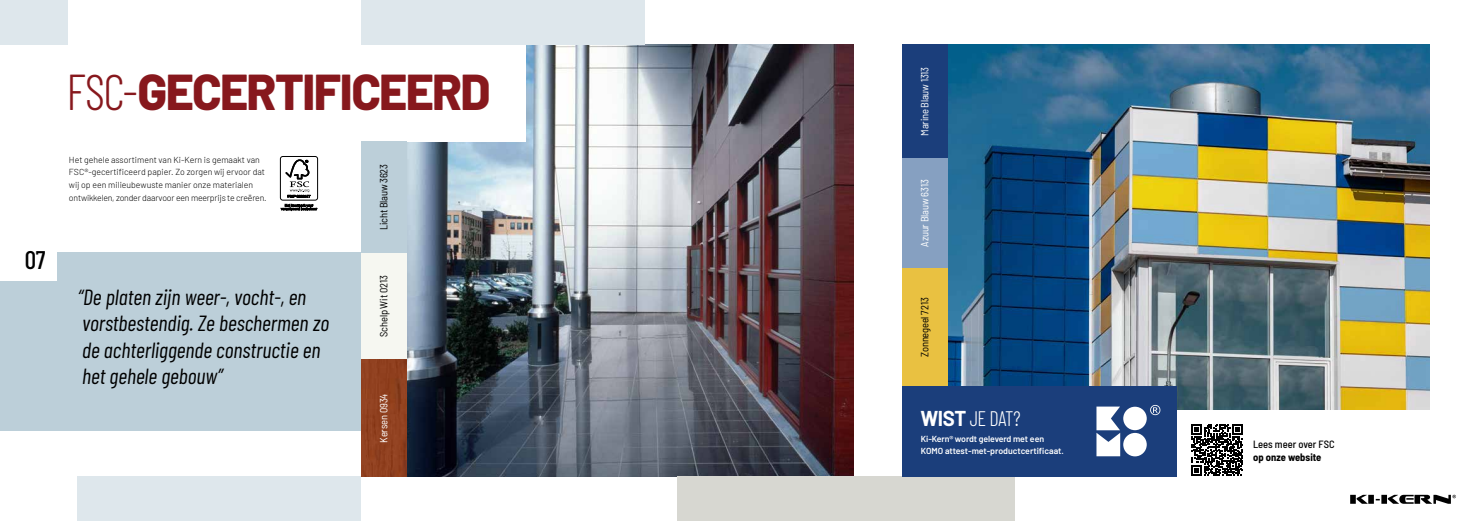
<style>
.page{position:relative;width:1474px;height:521px;background:#fff}
.page>*{position:absolute;margin:0;border:0;box-sizing:border-box;transform-origin:0 0}
.t1{font:800 50.31px "Barlow";letter-spacing:-.035em;color:#87181d}
.t2{font:500 25.46px "Barlow Condensed";color:#000}
.t3{font:italic 21.88px/26.2px "Barlow Condensed";color:#000}
.t4{font:300 21px "Barlow Condensed";color:#fff}
.t5{font:semi-condensed 10.5px "Barlow";letter-spacing:-.015em;color:#000}
.t6{font:semi-condensed 10.5px "Barlow";letter-spacing:-.015em;color:#fff}
.t7{font:500 semi-condensed 10.5px "Barlow";color:#000}
.t8{font:700 semi-condensed 10.5px "Barlow";color:#000}
.t9{font:300 8.75px/12.7px "Barlow";color:#000}
.t10{font:600 8.75px/12.2px "Barlow";letter-spacing:-.01em;color:#fff}
.s1{font-family:"Barlow Condensed";font-weight:300}
.s2{font-family:"Barlow";font-weight:700}
</style>
<div class="page">
<div style="left:0;top:252px;width:368px;height:179px;background:#bccfd9"></div>
<img style="left:407px;top:45px;width:446px;height:431px">
<img style="left:947px;top:45px;width:482px;height:365px">
<div style="left:0;top:0;width:525px;height:141px;background:#fff"></div>
<svg style="left:1350px;top:495px;width:17px;height:9px"></svg>
<div style="left:1368px;top:495px;width:5px;height:9px;background:#000"></div>
<svg style="left:1375px;top:495px;width:80px;height:9px"></svg>
<div style="left:361px;top:252px;width:46px;height:224px;background:#f6f7f1"></div>
<div style="left:361px;top:141px;width:46px;height:111px;background:#bccfd9"></div>
<div style="left:361px;top:0;width:283px;height:45px;background:#dee7ec"></div>
<div style="left:78px;top:476px;width:283px;height:45px;background:#dee7ec"></div>
<div style="left:677px;top:476px;width:337px;height:45px;background:#d7d7d1"></div>
<div style="left:0;top:0;width:68px;height:45px;background:#dee7ec"></div>
<div style="left:902px;top:386px;width:274px;height:90px;background:#1b3e7b"></div>
<div style="left:902px;top:158px;width:45px;height:110px;background:#86a0c1"></div>
<div style="left:902px;top:45px;width:45px;height:113px;background:#1b3e7b"></div>
<div style="left:902px;top:268px;width:45px;height:118px;background:#e9c141"></div>
<svg style="left:1191px;top:424px;width:51px;height:52px"></svg>
<div style="left:280px;top:156px;width:38px;height:44px;border:1px solid #000;border-radius:2px"></div>
<svg style="left:285px;top:159px;width:25px;height:39px"></svg>
<svg style="left:281px;top:204px;width:36px;height:6px"></svg>
<img style="left:361px;top:360px;width:46px;height:116px">
<div style="left:1123px;top:407px;width:23px;height:23px;background:#fff;border-radius:50%"></div>
<div style="left:1123px;top:433px;width:23px;height:23px;background:#fff;border-radius:50%"></div>
<svg style="left:1096px;top:406px;width:24px;height:50px"></svg>
<svg style="left:1150px;top:405px;width:10px;height:10px"></svg>
<div style="left:0;top:239px;width:57px;height:42px;background:#fff"></div>
<h2 class="t2" style="left:25px;top:241px;width:22px">07</h2>
<h1 class="t1" style="left:66px;top:54px;width:426px"><span class="s1">FSC-</span>GECERTIFICEERD</h1>
<p class="t9" style="left:69px;top:152px;width:199px">Het gehele assortiment van Ki-Kern is gemaakt van FSC®-gecertificeerd papier. Zo zorgen wij ervoor dat wij op een milieubewuste manier onze materialen ontwikkelen, zonder daarvoor een meerprijs te creëren.</p>
<h3 class="t3" style="left:78px;top:282px;width:253px">“De platen zijn weer-, vocht-, en vorstbestendig. Ze beschermen zo de achterliggende constructie en het gehele gebouw”</h3>
<p class="t5" style="left:376px;top:230px;width:68px;rotate:-90deg">Licht Blauw 3623</p>
<p class="t5" style="left:376px;top:337px;width:63px;rotate:-90deg">Schelp Wit 0213</p>
<p class="t6" style="left:376px;top:443px;width:51px;rotate:-90deg">Kersen 0934</p>
<p class="t6" style="left:917px;top:136px;width:71px;rotate:-90deg">Marine Blauw 1313</p>
<p class="t6" style="left:917px;top:247px;width:69px;rotate:-90deg">Azuur Blauw 6313</p>
<p class="t5" style="left:917px;top:357px;width:61px;rotate:-90deg">Zonnegeel 7213</p>
<h3 class="t4" style="left:920px;top:403px;width:102px"><span class="s2">WIST</span> JE DAT?</h3>
<p class="t10" style="left:920px;top:432px;width:144px">Ki-Kern® wordt geleverd met een<br>KOMO attest-met-productcertificaat.</p>
<p class="t7" style="left:1253px;top:437px;width:83px">Lees meer over FSC</p>
<p class="t8" style="left:1253px;top:449px;width:70px">op onze website</p>
</div>
